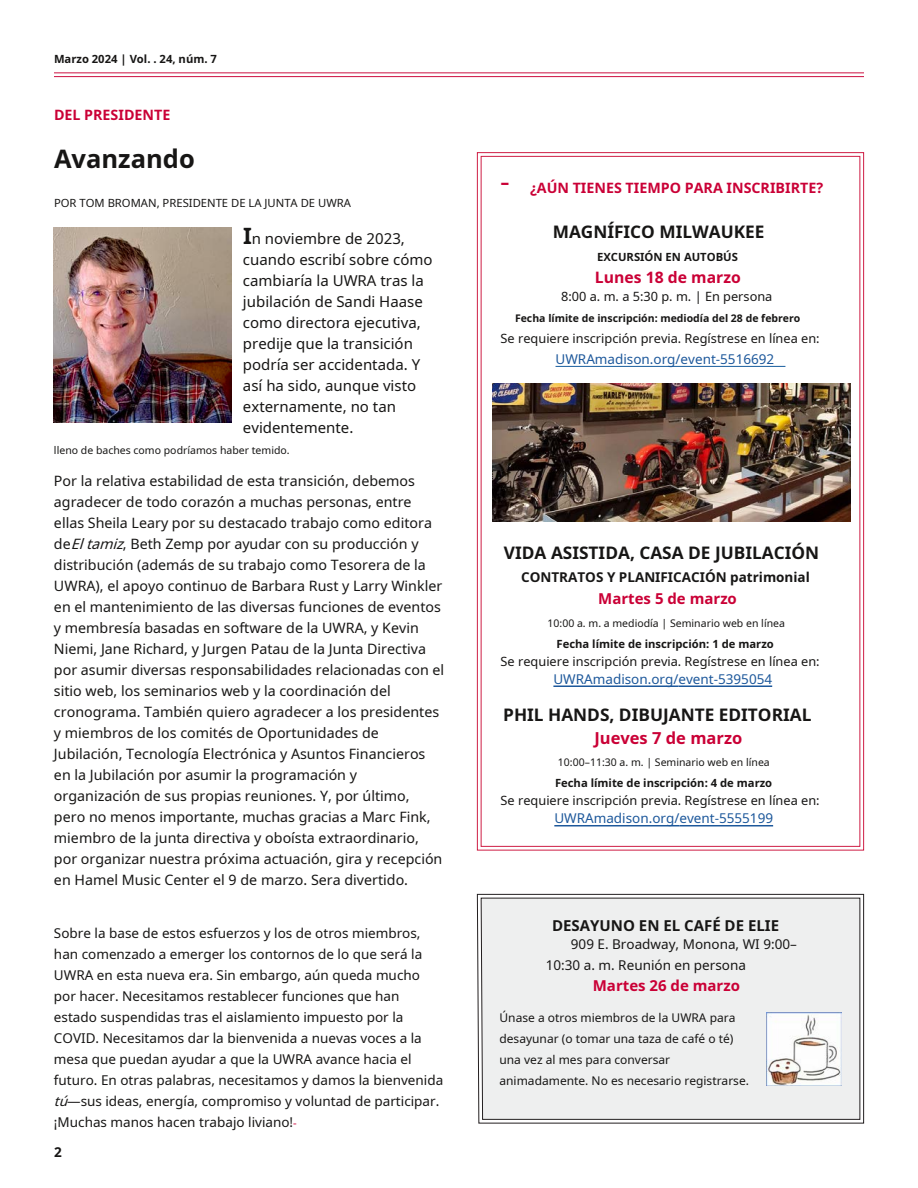
<style>
.page{position:relative;width:918px;height:1188px;background:#fff}
.page>*{position:absolute;margin:0;border:0;box-sizing:border-box;transform-origin:0 0}
.t1{font:700 25.5px "Noto Sans";color:#171615}
.t2{font:700 17.25px "Noto Sans";color:#171615}
.t3{font:700 16.5px "Noto Sans";color:#ca0036}
.t4{font:700 15.75px "Noto Sans";color:#ca0036}
.t5{font:15px/21px "Noto Sans";color:#171615}
.t6{font:700 15px "Noto Sans";color:#ca0036}
.t7{font:700 15px "Noto Sans";color:#171615}
.t8{font:14.25px/21px "Noto Sans";color:#171615}
.t9{font:700 14.25px "Noto Sans";color:#ca0036}
.t10{font:13.5px/21px "Noto Sans";color:#171615}
.t11{font:13.5px "Noto Sans";color:#1d589b}
.t12{font:700 13.5px "Noto Sans";color:#171615}
.t13{font:12.75px "Noto Sans";color:#171615}
.t14{font:12px/21px "Noto Sans";color:#171615}
.t15{font:700 11.25px "Noto Sans";color:#171615}
.t16{font:11.25px "Noto Sans";color:#171615}
.t17{font:10.5px "Noto Sans";color:#171615}
.t18{font:700 10.5px "Noto Sans";color:#171615}
.s1{font-weight:700;font-size:22.5px}
.s2{font-style:italic}
.s3{font-size:11.25px;color:#ca0036}
.s4{font-weight:400;font-size:30px}
</style>
<div class="page">
<hr style="left:54px;top:72px;width:810px;height:1px;background:#cd1141">
<hr style="left:54px;top:76px;width:810px;height:1px;background:#cd1141">
<img style="left:54px;top:228px;width:177px;height:195px">
<svg style="left:477px;top:152px;width:387px;height:699px"></svg>
<img style="left:492px;top:384px;width:358px;height:138px">
<svg style="left:477px;top:894px;width:387px;height:230px"></svg>
<div style="left:480px;top:897px;width:381px;height:223px;background:#eeefef"></div>
<img style="left:767px;top:1012px;width:74px;height:73px">
<hr style="left:553px;top:685px;width:126px;height:2px;background:#1d589b">
<hr style="left:679px;top:685px;width:93px;height:2px;background:#1d589b">
<hr style="left:554px;top:825px;width:125px;height:1px;background:#1d589b">
<hr style="left:679px;top:825px;width:94px;height:1px;background:#1d589b">
<p class="t15" style="left:54px;top:51px;width:165px">Marzo 2024 | Vol. . 24, núm. 7</p>
<p class="t9" style="left:54px;top:105px;width:118px">DEL PRESIDENTE</p>
<h1 class="t1" style="left:54px;top:141px;width:142px">Avanzando</h1>
<p class="t16" style="left:54px;top:195px;width:299px">POR TOM BROMAN, PRESIDENTE DE LA JUNTA DE UWRA</p>
<p class="t5" style="left:243px;top:228px;width:191px"><span class="s1">I</span>n noviembre de 2023, cuando escribí sobre cómo cambiaría la UWRA tras la jubilación de Sandi Haase como directora ejecutiva, predije que la transición podría ser accidentada. Y así ha sido, aunque visto externamente, no tan evidentemente.</p>
<p class="t17" style="left:54px;top:443px;width:237px">lleno de baches como podríamos haber temido.</p>
<p class="t8" style="left:54px;top:470px;width:392px">Por la relativa estabilidad de esta transición, debemos agradecer de todo corazón a muchas personas, entre ellas Sheila Leary por su destacado trabajo como editora de<span class="s2">Eltamiz</span>, Beth Zemp por ayudar con su producción y distribución (además de su trabajo como Tesorera de la UWRA), el apoyo continuo de Barbara Rust y Larry Winkler en el mantenimiento de las diversas funciones de eventos y membresía basadas en software de la UWRA, y Kevin Niemi, Jane Richard, y Jurgen Patau de la Junta Directiva por asumir diversas responsabilidades relacionadas con el sitio web, los seminarios web y la coordinación del cronograma. También quiero agradecer a los presidentes y miembros de los comités de Oportunidades de Jubilación, Tecnología Electrónica y Asuntos Financieros en la Jubilación por asumir la programación y organización de sus propias reuniones. Y, por último, pero no menos importante, muchas gracias a Marc Fink, miembro de la junta directiva y oboísta extraordinario, por organizar nuestra próxima actuación, gira y recepción en Hamel Music Center el 9 de marzo. Sera divertido.</p>
<p class="t10" style="left:54px;top:922px;width:391px">Sobre la base de estos esfuerzos y los de otros miembros, han comenzado a emerger los contornos de lo que será la UWRA en esta nueva era. Sin embargo, aún queda mucho por hacer. Necesitamos restablecer funciones que han estado suspendidas tras el aislamiento impuesto por la COVID. Necesitamos dar la bienvenida a nuevas voces a la mesa que puedan ayudar a que la UWRA avance hacia el futuro. En otras palabras, necesitamos y damos la bienvenida <span class="s2">tú</span>—sus ideas, energía, compromiso y voluntad de participar. ¡Muchas manos hacen trabajo liviano!<span class="s3">-</span></p>
<p class="t12" style="left:54px;top:1142px;width:9px">2</p>
<p class="t9" style="left:500px;top:178px;width:325px"><span class="s4">-</span> ¿AÚN TIENES TIEMPO PARA INSCRIBIRTE?</p>
<p class="t2" style="left:553px;top:220px;width:213px">MAGNÍFICO MILWAUKEE</p>
<p class="t15" style="left:597px;top:249px;width:142px">EXCURSIÓN EN AUTOBÚS</p>
<p class="t4" style="left:595px;top:266px;width:147px">Lunes 18 de marzo</p>
<p class="t13" style="left:561px;top:287px;width:213px">8:00 a. m. a 5:30 p. m. | En persona</p>
<p class="t18" style="left:515px;top:311px;width:287px">Fecha límite de inscripción: mediodía del 28 de febrero</p>
<p class="t13" style="left:501px;top:329px;width:321px">Se requiere inscripción previa. Regístrese en línea en:</p>
<p class="t11" style="left:556px;top:350px;width:220px">UWRAmadison.org/event-5516692</p>
<p class="t2" style="left:504px;top:541px;width:317px">VIDA ASISTIDA, CASA DE JUBILACIÓN</p>
<p class="t12" style="left:521px;top:567px;width:290px">CONTRATOS Y PLANIFICACIÓN patrimonial</p>
<p class="t6" style="left:598px;top:588px;width:140px">Martes 5 de marzo</p>
<p class="t17" style="left:548px;top:615px;width:239px">10:00 a. m. a mediodía | Seminario web en línea</p>
<p class="t15" style="left:557px;top:636px;width:219px">Fecha límite de inscripción: 1 de marzo</p>
<p class="t13" style="left:501px;top:652px;width:321px">Se requiere inscripción previa. Regístrese en línea en:</p>
<p class="t11" style="left:553px;top:669px;width:220px">UWRAmadison.org/event-5395054</p>
<p class="t2" style="left:503px;top:703px;width:310px">PHIL HANDS, DIBUJANTE EDITORIAL</p>
<p class="t3" style="left:594px;top:726px;width:149px">Jueves 7 de marzo</p>
<p class="t17" style="left:558px;top:755px;width:213px">10:00–11:30 a. m. | Seminario web en línea</p>
<p class="t15" style="left:555px;top:775px;width:219px">Fecha límite de inscripción: 4 de marzo</p>
<p class="t13" style="left:501px;top:791px;width:321px">Se requiere inscripción previa. Regístrese en línea en:</p>
<p class="t11" style="left:554px;top:809px;width:220px">UWRAmadison.org/event-5555199</p>
<p class="t7" style="left:552px;top:915px;width:229px">DESAYUNO EN EL CAFÉ DE ELIE</p>
<p class="t10" style="left:546px;top:933px;width:253px;text-indent:25px">909 E. Broadway, Monona, WI 9:00–<br>10:30 a. m. Reunión en persona</p>
<p class="t6" style="left:593px;top:975px;width:149px">Martes 26 de marzo</p>
<p class="t14" style="left:500px;top:1007px;width:251px">Únase a otros miembros de la UWRA para desayunar (o tomar una taza de café o té) una vez al mes para conversar animadamente. No es necesario registrarse.</p>
</div>
